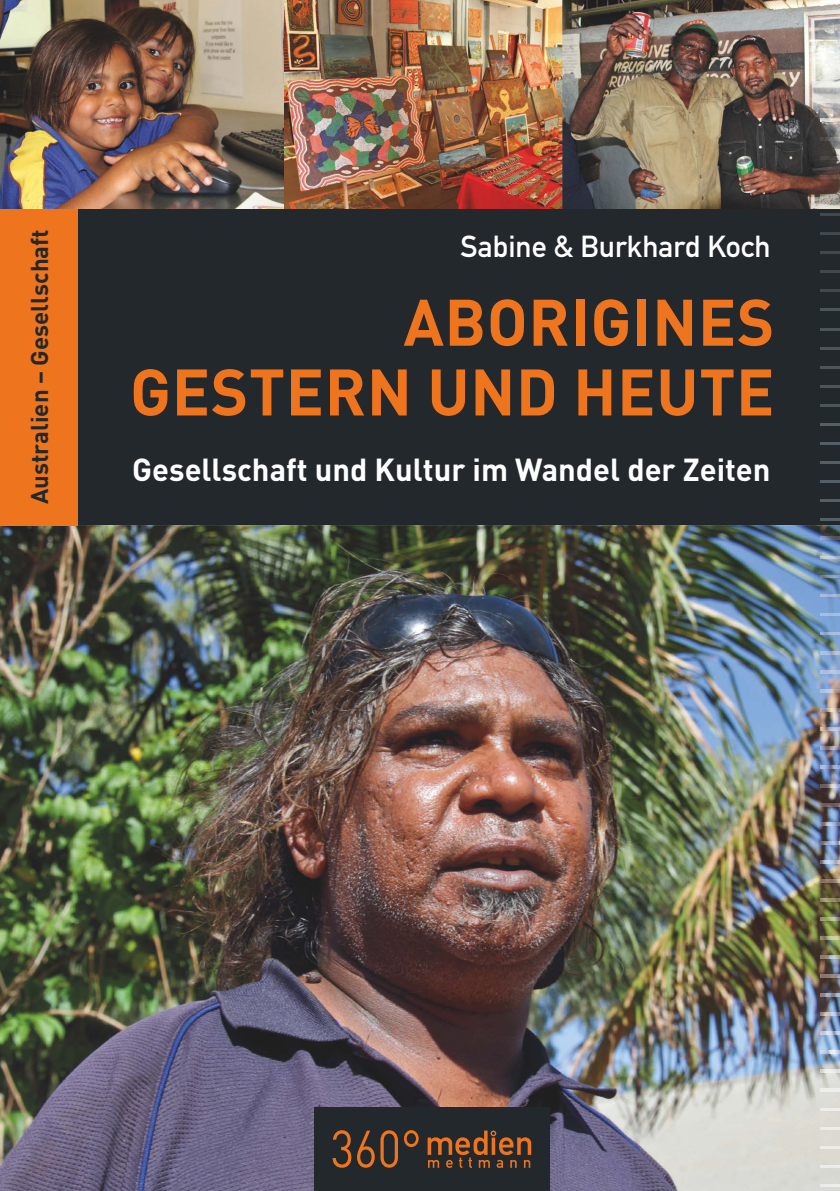
<style>
.page{position:relative;width:840px;height:1191px;background:#fff}
.page>*{position:absolute;margin:0;border:0;box-sizing:border-box;transform-origin:0 0}
.t1{font:700 64.6px/69.8px "DINOT";letter-spacing:.01em;color:#ee751e;text-align:right}
.t2{font:700 31.4px "DINOT";color:#fff}
.t3{font:30px "DIN Mittelschrift Std";color:#fff}
.t4{font:700 24px "DINOT";color:#22282b}
</style>
<div class="page">
<img style="left:283px;top:0;width:279px;height:209px">
<img style="left:0;top:0;width:283px;height:209px">
<img style="left:562px;top:0;width:277px;height:209px">
<img style="left:0;top:525px;width:839px;height:666px">
<div style="left:3px;top:209px;width:836px;height:316px;background:#22282b"></div>
<img style="left:820px;top:4px;width:19px;height:3px">
<img style="left:820px;top:23px;width:19px;height:3px">
<img style="left:820px;top:42px;width:19px;height:3px">
<img style="left:820px;top:61px;width:19px;height:3px">
<img style="left:820px;top:80px;width:19px;height:3px">
<img style="left:820px;top:99px;width:19px;height:3px">
<img style="left:820px;top:118px;width:19px;height:3px">
<img style="left:820px;top:137px;width:19px;height:3px">
<img style="left:820px;top:156px;width:19px;height:3px">
<img style="left:820px;top:175px;width:19px;height:3px">
<img style="left:820px;top:194px;width:19px;height:3px">
<hr style="left:820px;top:213px;width:19px;height:3px;background:#40494e">
<hr style="left:820px;top:232px;width:19px;height:3px;background:#40494e">
<hr style="left:820px;top:251px;width:19px;height:3px;background:#40494e">
<hr style="left:820px;top:270px;width:19px;height:3px;background:#40494e">
<hr style="left:820px;top:289px;width:19px;height:3px;background:#40494e">
<hr style="left:820px;top:308px;width:19px;height:3px;background:#4b555a">
<hr style="left:820px;top:327px;width:19px;height:3px;background:#4b555a">
<hr style="left:820px;top:346px;width:19px;height:3px;background:#4b555a">
<svg style="left:820px;top:366px;width:19px;height:2px"></svg>
<svg style="left:820px;top:385px;width:19px;height:2px"></svg>
<svg style="left:820px;top:404px;width:19px;height:2px"></svg>
<svg style="left:820px;top:423px;width:19px;height:2px"></svg>
<svg style="left:820px;top:442px;width:19px;height:2px"></svg>
<hr style="left:820px;top:461px;width:19px;height:3px;background:#556066">
<hr style="left:820px;top:480px;width:19px;height:3px;background:#556066">
<hr style="left:820px;top:499px;width:19px;height:3px;background:#556066">
<hr style="left:820px;top:518px;width:19px;height:3px;background:#556066">
<img style="left:820px;top:537px;width:19px;height:3px">
<img style="left:820px;top:556px;width:19px;height:3px">
<img style="left:820px;top:575px;width:19px;height:3px">
<img style="left:820px;top:594px;width:19px;height:3px">
<img style="left:820px;top:613px;width:19px;height:3px">
<img style="left:820px;top:632px;width:19px;height:3px">
<img style="left:820px;top:651px;width:19px;height:3px">
<img style="left:820px;top:670px;width:19px;height:3px">
<img style="left:820px;top:689px;width:19px;height:3px">
<img style="left:820px;top:708px;width:19px;height:3px">
<img style="left:820px;top:727px;width:19px;height:3px">
<img style="left:820px;top:746px;width:19px;height:3px">
<img style="left:820px;top:765px;width:19px;height:3px">
<img style="left:820px;top:784px;width:19px;height:3px">
<img style="left:820px;top:803px;width:19px;height:3px">
<img style="left:820px;top:822px;width:19px;height:3px">
<img style="left:820px;top:841px;width:19px;height:3px">
<img style="left:820px;top:860px;width:19px;height:3px">
<img style="left:820px;top:879px;width:19px;height:3px">
<img style="left:820px;top:898px;width:19px;height:3px">
<img style="left:820px;top:917px;width:19px;height:3px">
<img style="left:820px;top:936px;width:19px;height:3px">
<img style="left:820px;top:955px;width:19px;height:3px">
<img style="left:820px;top:974px;width:19px;height:3px">
<img style="left:820px;top:993px;width:19px;height:3px">
<img style="left:820px;top:1012px;width:19px;height:3px">
<img style="left:820px;top:1031px;width:19px;height:3px">
<svg style="left:820px;top:1051px;width:19px;height:2px"></svg>
<svg style="left:820px;top:1070px;width:19px;height:2px"></svg>
<svg style="left:820px;top:1089px;width:19px;height:2px"></svg>
<svg style="left:820px;top:1108px;width:19px;height:2px"></svg>
<svg style="left:820px;top:1127px;width:19px;height:2px"></svg>
<svg style="left:820px;top:1146px;width:19px;height:2px"></svg>
<img style="left:820px;top:1165px;width:19px;height:3px">
<img style="left:820px;top:1184px;width:19px;height:3px">
<div style="left:314px;top:1107px;width:235px;height:84px;background:#22282b"></div>
<svg style="left:332px;top:1130px;width:86px;height:37px"></svg>
<svg style="left:427px;top:1130px;width:104px;height:37px"></svg>
<div style="left:0;top:209px;width:78px;height:316px;background:#ee751e"></div>
<p class="t4" style="left:24px;top:504px;width:276px;rotate:-90deg">Australien – Gesellschaft</p>
<p class="t3" style="left:460px;top:229px;width:311px">Sabine &amp; Burkhard Koch</p>
<h1 class="t1" style="left:130px;top:285px;width:645px">ABORIGINES<br>GESTERN UND HEUTE</h1>
<p class="t2" style="left:132px;top:449px;width:639px">Gesellschaft und Kultur im Wandel der Zeiten</p>
</div>
